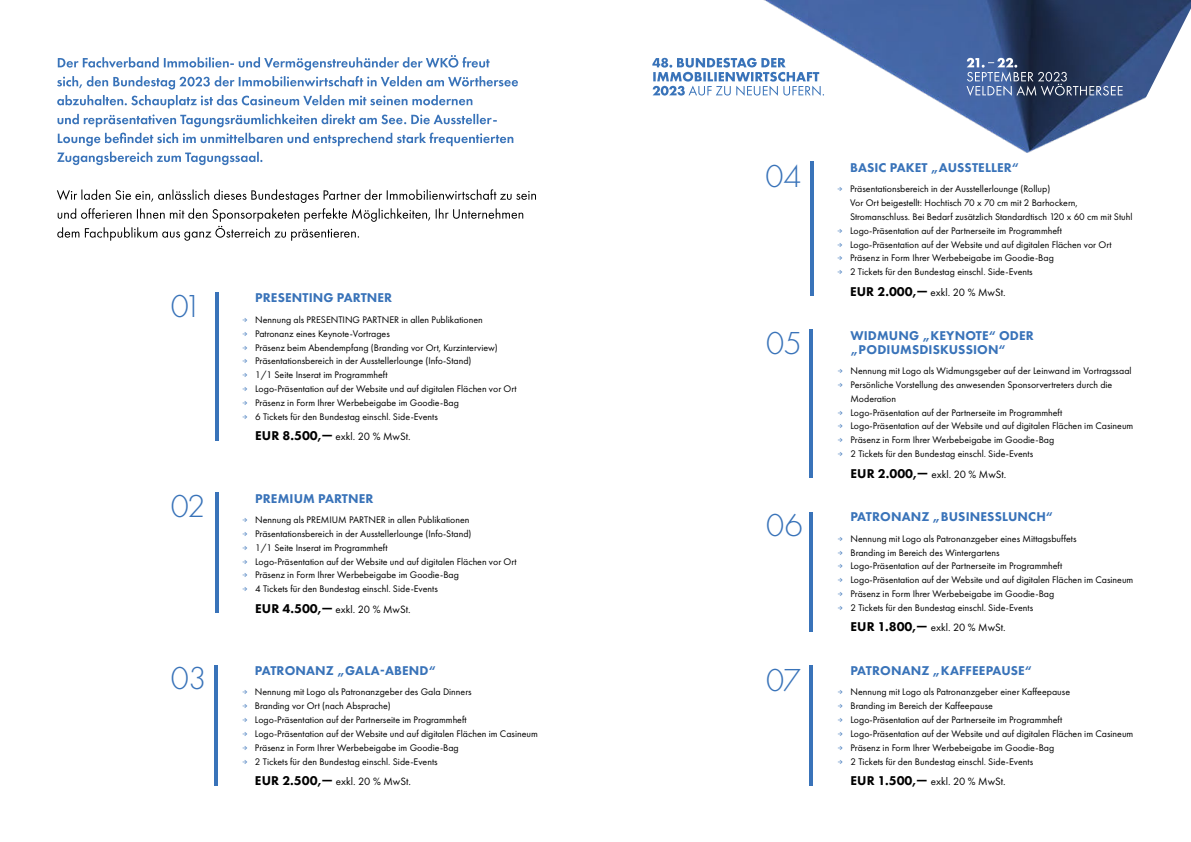
<style>
.page{position:relative;width:1191px;height:842px;background:#fff}
.page>*{position:absolute;margin:0;border:0;box-sizing:border-box;transform-origin:0 0}
.t1{font:300 33px "Futura PT";letter-spacing:-.01em;color:#3973b9}
.t2{font:800 13.2px/13.9px "Futura PT";letter-spacing:.01em;color:#3973b9}
.t3{font:11px "Futura PT";color:#000}
.t4{font:9.9px/13.9px "Futura PT";color:#000}
.s1{font-family:"Source Sans Pro";font-size:8px;color:#3973b9}
.s2{font-weight:800;font-size:13.2px}
</style>
<div class="page">
<img style="left:664px;top:0;width:527px;height:166px">
<svg style="left:57px;top:189px;width:479px;height:52px"></svg>
<svg style="left:57px;top:152px;width:205px;height:13px"></svg>
<svg style="left:58px;top:133px;width:455px;height:13px"></svg>
<svg style="left:58px;top:114px;width:439px;height:13px"></svg>
<svg style="left:57px;top:95px;width:415px;height:13px"></svg>
<svg style="left:57px;top:55px;width:461px;height:34px"></svg>
<svg style="left:966px;top:58px;width:156px;height:38px;background:#4a5c7f"></svg>
<svg style="left:652px;top:58px;width:172px;height:38px"></svg>
<hr style="left:810px;top:162px;width:3px;height:134px;background:#3973b9">
<hr style="left:215px;top:292px;width:3px;height:148px;background:#3973b9">
<hr style="left:215px;top:492px;width:3px;height:121px;background:#3973b9">
<hr style="left:810px;top:665px;width:3px;height:120px;background:#3973b9">
<hr style="left:214px;top:665px;width:3px;height:120px;background:#3973b9">
<hr style="left:810px;top:330px;width:3px;height:148px;background:#3973b9">
<hr style="left:810px;top:512px;width:3px;height:119px;background:#3973b9">
<h1 class="t1" style="left:171px;top:286px;width:33px">01</h1>
<h1 class="t1" style="left:171px;top:486px;width:36px">02</h1>
<h2 class="t2" style="left:255px;top:292px;width:139px">PRESENTING PARTNER</h2>
<p class="t4" style="left:243px;top:313px;width:242px"><span class="s1">→</span> Nennung als PRESENTING PARTNER in allen Publikationen</p>
<p class="t4" style="left:243px;top:327px;width:149px"><span class="s1">→</span> Patronanz eines Keynote-Vortrages</p>
<p class="t4" style="left:243px;top:341px;width:257px"><span class="s1">→</span> Präsenz beim Abendempfang (Branding vor Ort, Kurzinterview)</p>
<p class="t4" style="left:243px;top:355px;width:230px"><span class="s1">→</span> Präsentationsbereich in der Ausstellerlounge (Info-Stand)</p>
<p class="t4" style="left:243px;top:369px;width:146px"><span class="s1">→</span> 1/1 Seite Inserat im Programmheft</p>
<p class="t4" style="left:243px;top:383px;width:275px"><span class="s1">→</span> Logo-Präsentation auf der Website und auf digitalen Flächen vor Ort</p>
<p class="t4" style="left:243px;top:396px;width:218px"><span class="s1">→</span> Präsenz in Form Ihrer Werbebeigabe im Goodie-Bag</p>
<p class="t4" style="left:243px;top:410px;width:197px"><span class="s1">→</span> 6 Tickets für den Bundestag einschl. Side-Events</p>
<p class="t3" style="left:255px;top:432px;width:157px"><span class="s2">EUR 8.500,—</span> exkl. 20 % MwSt.</p>
<h2 class="t2" style="left:255px;top:492px;width:120px">PREMIUM PARTNER</h2>
<p class="t4" style="left:243px;top:513px;width:228px"><span class="s1">→</span> Nennung als PREMIUM PARTNER in allen Publikationen</p>
<p class="t4" style="left:243px;top:527px;width:230px"><span class="s1">→</span> Präsentationsbereich in der Ausstellerlounge (Info-Stand)</p>
<p class="t4" style="left:243px;top:541px;width:146px"><span class="s1">→</span> 1/1 Seite Inserat im Programmheft</p>
<p class="t4" style="left:243px;top:555px;width:275px"><span class="s1">→</span> Logo-Präsentation auf der Website und auf digitalen Flächen vor Ort</p>
<p class="t4" style="left:243px;top:569px;width:218px"><span class="s1">→</span> Präsenz in Form Ihrer Werbebeigabe im Goodie-Bag</p>
<p class="t4" style="left:243px;top:583px;width:197px"><span class="s1">→</span> 4 Tickets für den Bundestag einschl. Side-Events</p>
<p class="t3" style="left:255px;top:604px;width:157px"><span class="s2">EUR 4.500,—</span> exkl. 20 % MwSt.</p>
<h1 class="t1" style="left:765px;top:156px;width:37px">04</h1>
<h2 class="t2" style="left:850px;top:161px;width:170px">BASIC PAKET „AUSSTELLER“</h2>
<p class="t4" style="left:850px;top:183px;width:284px;text-indent:-12px"><span class="s1">→</span> Präsentationsbereich in der Ausstellerlounge (Rollup)<br>Vor Ort beigestellt: Hochtisch 70 x 70 cm mit 2 Barhockern,<br>Stromanschluss. Bei Bedarf zusätzlich Standardtisch 120 x 60 cm mit Stuhl</p>
<p class="t4" style="left:837px;top:224px;width:226px"><span class="s1">→</span> Logo-Präsentation auf der Partnerseite im Programmheft</p>
<p class="t4" style="left:837px;top:238px;width:275px"><span class="s1">→</span> Logo-Präsentation auf der Website und auf digitalen Flächen vor Ort</p>
<p class="t4" style="left:837px;top:252px;width:218px"><span class="s1">→</span> Präsenz in Form Ihrer Werbebeigabe im Goodie-Bag</p>
<p class="t4" style="left:837px;top:266px;width:197px"><span class="s1">→</span> 2 Tickets für den Bundestag einschl. Side-Events</p>
<p class="t3" style="left:850px;top:287px;width:157px"><span class="s2">EUR 2.000,—</span> exkl. 20 % MwSt.</p>
<h1 class="t1" style="left:766px;top:324px;width:37px">05</h1>
<h2 class="t2" style="left:850px;top:329px;width:185px">WIDMUNG „KEYNOTE“ ODER „PODIUMSDISKUSSION“</h2>
<p class="t4" style="left:838px;top:364px;width:295px"><span class="s1">→</span> Nennung mit Logo als Widmungsgeber auf der Leinwand im Vortragssaal</p>
<p class="t4" style="left:850px;top:378px;width:263px;text-indent:-12px"><span class="s1">→</span> Persönliche Vorstellung des anwesenden Sponsorvertreters durch die<br>Moderation</p>
<p class="t4" style="left:838px;top:406px;width:226px"><span class="s1">→</span> Logo-Präsentation auf der Partnerseite im Programmheft</p>
<p class="t4" style="left:838px;top:420px;width:297px"><span class="s1">→</span> Logo-Präsentation auf der Website und auf digitalen Flächen im Casineum</p>
<p class="t4" style="left:838px;top:434px;width:218px"><span class="s1">→</span> Präsenz in Form Ihrer Werbebeigabe im Goodie-Bag</p>
<p class="t4" style="left:838px;top:448px;width:197px"><span class="s1">→</span> 2 Tickets für den Bundestag einschl. Side-Events</p>
<p class="t3" style="left:850px;top:469px;width:158px"><span class="s2">EUR 2.000,—</span> exkl. 20 % MwSt.</p>
<h1 class="t1" style="left:766px;top:506px;width:38px">06</h1>
<h2 class="t2" style="left:850px;top:511px;width:204px">PATRONANZ „BUSINESSLUNCH“</h2>
<p class="t4" style="left:838px;top:532px;width:240px"><span class="s1">→</span> Nennung mit Logo als Patronanzgeber eines Mittagsbuffets</p>
<p class="t4" style="left:838px;top:546px;width:163px"><span class="s1">→</span> Branding im Bereich des Wintergartens</p>
<p class="t4" style="left:838px;top:560px;width:226px"><span class="s1">→</span> Logo-Präsentation auf der Partnerseite im Programmheft</p>
<p class="t4" style="left:838px;top:574px;width:297px"><span class="s1">→</span> Logo-Präsentation auf der Website und auf digitalen Flächen im Casineum</p>
<p class="t4" style="left:838px;top:588px;width:218px"><span class="s1">→</span> Präsenz in Form Ihrer Werbebeigabe im Goodie-Bag</p>
<p class="t4" style="left:838px;top:601px;width:197px"><span class="s1">→</span> 2 Tickets für den Bundestag einschl. Side-Events</p>
<p class="t3" style="left:850px;top:623px;width:157px"><span class="s2">EUR 1.800,—</span> exkl. 20 % MwSt.</p>
<h2 class="t2" style="left:255px;top:664px;width:182px">PATRONANZ „GALA-ABEND“</h2>
<p class="t4" style="left:242px;top:686px;width:231px"><span class="s1">→</span> Nennung mit Logo als Patronanzgeber des Gala Dinners</p>
<p class="t4" style="left:242px;top:700px;width:150px"><span class="s1">→</span> Branding vor Ort (nach Absprache)</p>
<p class="t4" style="left:242px;top:714px;width:226px"><span class="s1">→</span> Logo-Präsentation auf der Partnerseite im Programmheft</p>
<p class="t4" style="left:242px;top:727px;width:297px"><span class="s1">→</span> Logo-Präsentation auf der Website und auf digitalen Flächen im Casineum</p>
<p class="t4" style="left:242px;top:741px;width:218px"><span class="s1">→</span> Präsenz in Form Ihrer Werbebeigabe im Goodie-Bag</p>
<p class="t4" style="left:242px;top:755px;width:197px"><span class="s1">→</span> 2 Tickets für den Bundestag einschl. Side-Events</p>
<p class="t3" style="left:255px;top:777px;width:158px"><span class="s2">EUR 2.500,—</span> exkl. 20 % MwSt.</p>
<h1 class="t1" style="left:171px;top:659px;width:37px">03</h1>
<h1 class="t1" style="left:766px;top:660px;width:37px">07</h1>
<h2 class="t2" style="left:850px;top:664px;width:183px">PATRONANZ „KAFFEEPAUSE“</h2>
<p class="t4" style="left:838px;top:686px;width:234px"><span class="s1">→</span> Nennung mit Logo als Patronanzgeber einer Kaffeepause</p>
<p class="t4" style="left:838px;top:700px;width:156px"><span class="s1">→</span> Branding im Bereich der Kaffeepause</p>
<p class="t4" style="left:838px;top:714px;width:226px"><span class="s1">→</span> Logo-Präsentation auf der Partnerseite im Programmheft</p>
<p class="t4" style="left:838px;top:727px;width:297px"><span class="s1">→</span> Logo-Präsentation auf der Website und auf digitalen Flächen im Casineum</p>
<p class="t4" style="left:838px;top:741px;width:218px"><span class="s1">→</span> Präsenz in Form Ihrer Werbebeigabe im Goodie-Bag</p>
<p class="t4" style="left:838px;top:755px;width:197px"><span class="s1">→</span> 2 Tickets für den Bundestag einschl. Side-Events</p>
<p class="t3" style="left:850px;top:777px;width:157px"><span class="s2">EUR 1.500,—</span> exkl. 20 % MwSt.</p>
</div>
